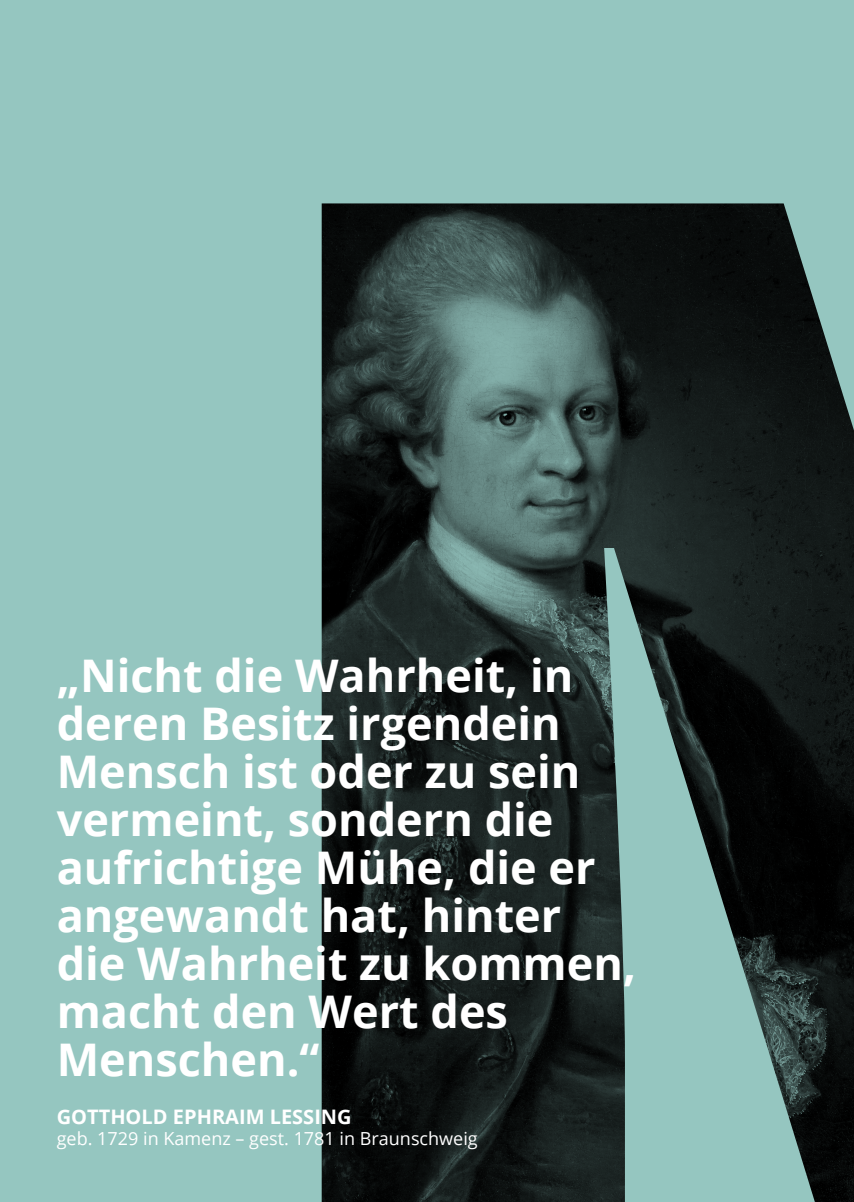
<style>
.page{position:relative;width:854px;height:1202px;background:#fff}
.page>*{position:absolute;margin:0;border:0;box-sizing:border-box;transform-origin:0 0}
.t1{font:700 45px/48px "Open Sans";color:#fff}
.t2{font:700 20px "Open Sans";color:#fff}
.t3{font:18px "Open Sans";color:#fff}
</style>
<div class="page">
<div style="left:0;top:0;width:853px;height:1202px;background:#95c6c0"></div>
<img style="left:321px;top:203px;width:532px;height:999px">
<p class="t1" style="left:57px;top:650px;width:580px">„Nicht die Wahrheit, in deren Besitz irgendein<br>Mensch ist oder zu sein vermeint, sondern die aufrichtige Mühe, die er angewandt hat, hinter die Wahrheit zu kommen, macht den Wert des<br>Menschen.“</p>
<p class="t2" style="left:57px;top:1102px;width:296px">GOTTHOLD EPHRAIM LESSING</p>
<p class="t3" style="left:57px;top:1126px;width:422px">geb. 1729 in Kamenz – gest. 1781 in Braunschweig</p>
</div>
